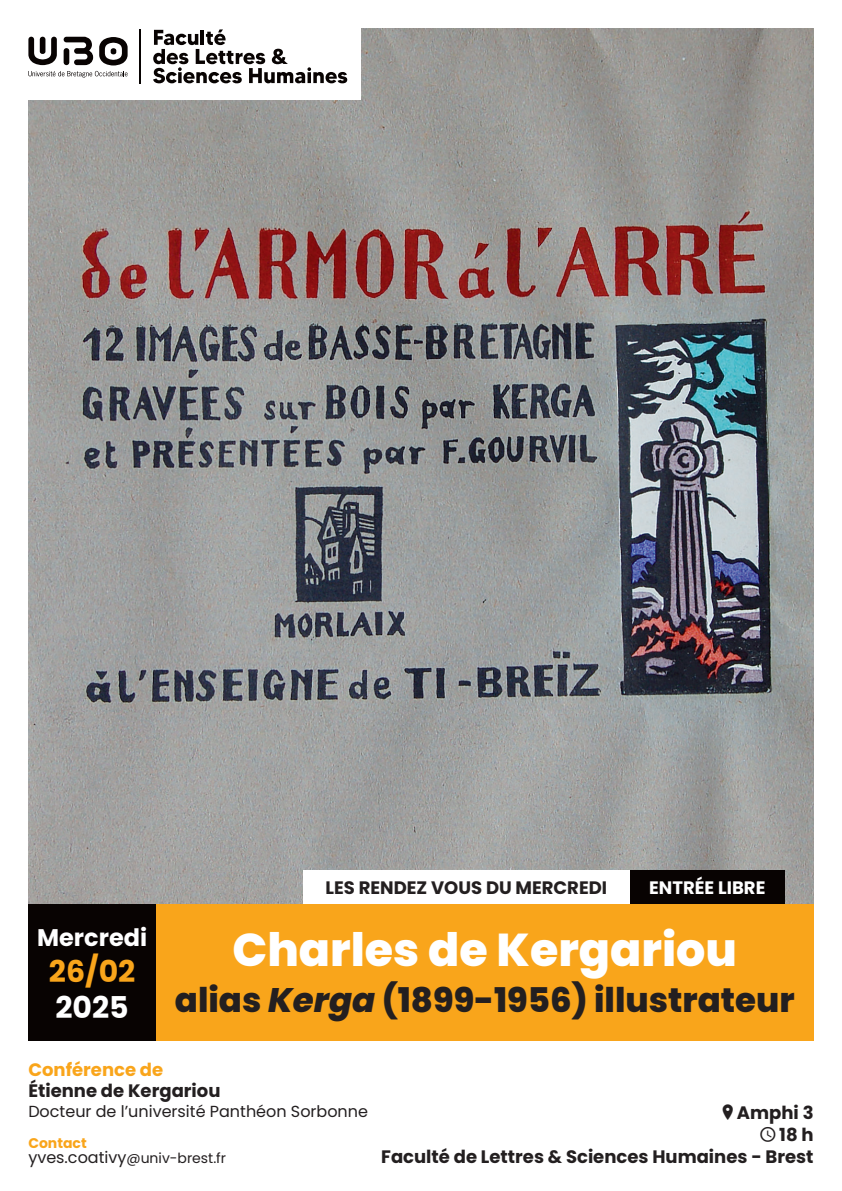
<style>
.page{position:relative;width:842px;height:1191px;background:#fff}
.page>*{position:absolute;margin:0;border:0;box-sizing:border-box;transform-origin:0 0}
.t1{font:800 46px "Poppins";color:#fff}
.t2{font:800 34px "Poppins";color:#231f20}
.t3{font:700 30px "Poppins";color:#f9a51b}
.t4{font:700 30px "Poppins";color:#fff}
.t5{font:700 24px "Poppins";color:#fff}
.t6{font:700 18px/21.6px "Poppins";color:#231f20;text-align:right}
.t7{font:700 18px "Poppins";color:#f9a51b}
.t8{font:700 18px "Poppins";color:#fff}
.t9{font:16px "Poppins";color:#231f20}
.t10{font:14px/15px "Poppins";color:#231f20}
.s1{font-style:italic}
.s2{font-weight:700;color:#f9a51b}
.s3{font-size:16px}
</style>
<div class="page">
<img style="left:28px;top:28px;width:786px;height:876px">
<div style="left:0;top:0;width:360px;height:99px;background:#fff"></div>
<svg style="left:28px;top:71px;width:100px;height:7px"></svg>
<svg style="left:28px;top:37px;width:100px;height:28px"></svg>
<hr style="left:140px;top:29px;width:1px;height:55px;background:#080302">
<svg style="left:153px;top:29px;width:194px;height:54px"></svg>
<div style="left:629px;top:870px;width:156px;height:34px;background:#080302"></div>
<div style="left:303px;top:870px;width:326px;height:34px;background:#fff"></div>
<div style="left:156px;top:904px;width:658px;height:136px;background:#f9a51b"></div>
<div style="left:28px;top:904px;width:128px;height:136px;background:#080302"></div>
<h3 class="t5" style="left:37px;top:924px;width:112px">Mercredi</h3>
<h3 class="t3" style="left:49px;top:954px;width:88px">26/02</h3>
<h3 class="t4" style="left:55px;top:990px;width:75px">2025</h3>
<p class="t6" style="left:325px;top:877px;width:283px">LES RENDEZ VOUS DU MERCREDI</p>
<p class="t8" style="left:649px;top:877px;width:118px">ENTRÉE LIBRE</p>
<h1 class="t1" style="left:232px;top:922px;width:506px">Charles de Kergariou</h1>
<h2 class="t2" style="left:175px;top:980px;width:621px">alias <span class="s1">Kerga</span> (1899-1956) illustrateur</h2>
<p class="t7" style="left:28px;top:1059px;width:136px">Conférence de</p>
<p class="t6" style="left:28px;top:1080px;width:194px">Étienne de Kergariou</p>
<p class="t9" style="left:28px;top:1101px;width:341px">Docteur de l’université Panthéon Sorbonne</p>
<p class="t10" style="left:28px;top:1135px;width:199px"><span class="s2">Contact </span><span class="s3">yves.coativy</span>@univ-brest.fr</p>
<p class="t6" style="left:381px;top:1102px;width:434px">Amphi 3<br>18 h<br>Faculté de Lettres &amp; Sciences Humaines - Brest</p>
</div>
